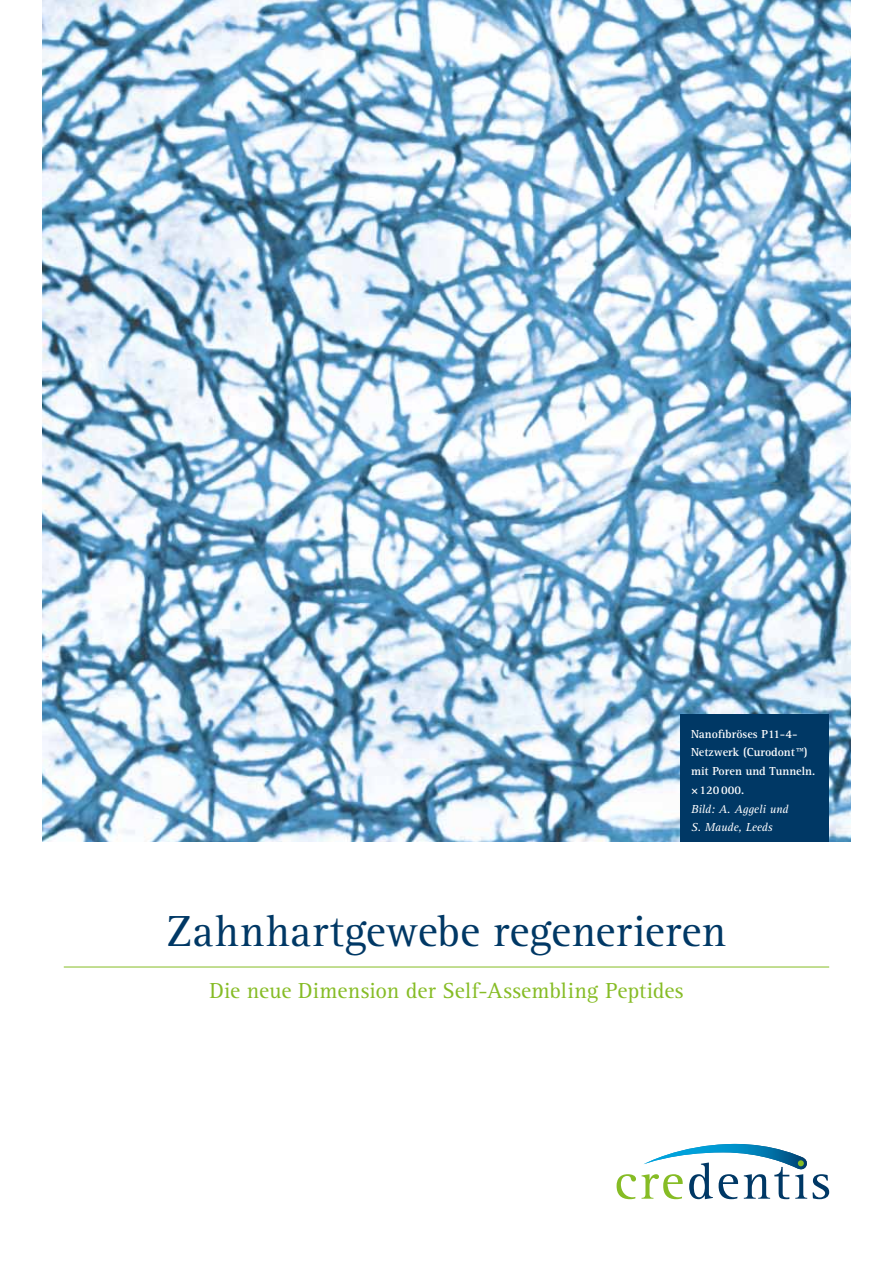
<style>
.page{position:relative;width:893px;height:1263px;background:#fff}
.page>*{position:absolute;margin:0;border:0;box-sizing:border-box;transform-origin:0 0}
.t1{font:45px "Rotis Serif Std";letter-spacing:.01em;color:#003865}
.t2{font:22.5px "Rotis Serif Std";letter-spacing:.005em;color:#86bc25}
.t3{font:700 12px/18.8px "Rotis Serif Std";color:#fff}
.t4{font:italic 12px/18.8px "Rotis Serif Std";color:#fff}
</style>
<div class="page">
<img style="left:43px;top:0;width:807px;height:842px">
<div style="left:680px;top:714px;width:149px;height:128px;background:#003865"></div>
<hr style="left:64px;top:967px;width:765px;height:1px;background:#86bc25">
<svg style="left:617px;top:1144px;width:212px;height:55px"></svg>
<p class="t3" style="left:691px;top:724px;width:126px">Nanofibröses P11-4-<br>Netzwerk (Curodont™) mit Poren und Tunneln. ×120000.</p>
<p class="t4" style="left:691px;top:800px;width:99px">Bild: A. Aggeli und<br>S. Maude, Leeds</p>
<h1 class="t1" style="left:167px;top:905px;width:561px">Zahnhartgewebe regenerieren</h1>
<h2 class="t2" style="left:209px;top:978px;width:476px">Die neue Dimension der Self-Assembling Peptides</h2>
</div>
